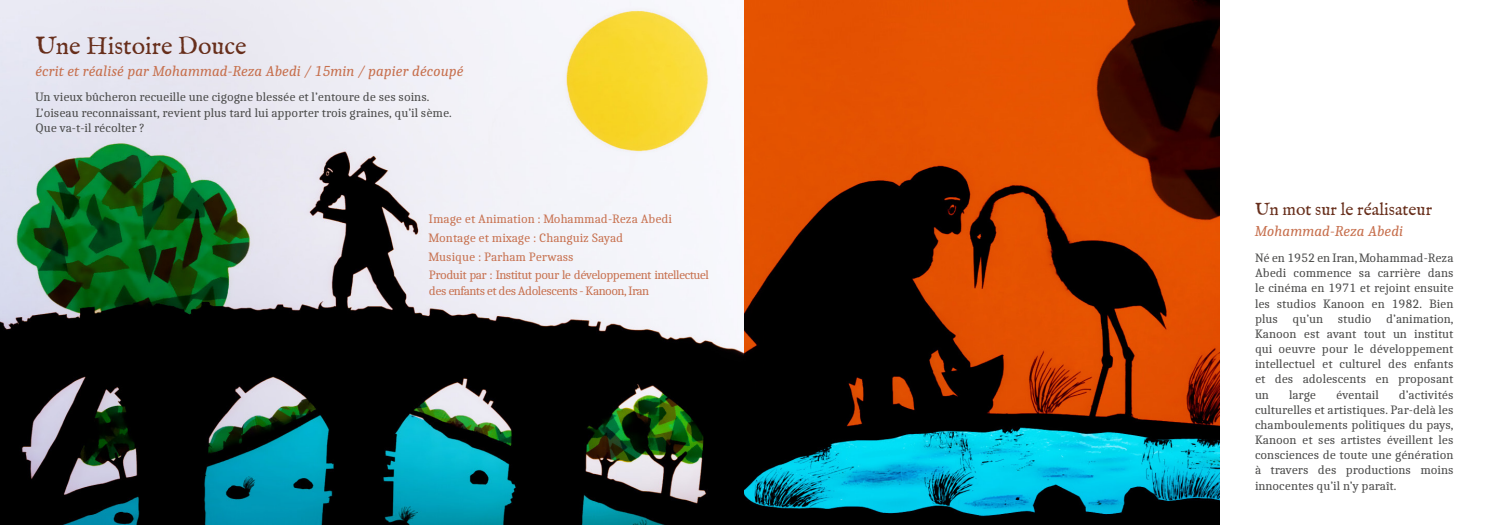
<style>
.page{position:relative;width:1489px;height:525px;background:#fff}
.page>*{position:absolute;margin:0;border:0;box-sizing:border-box;transform-origin:0 0}
.Titre_du_film{font:25px "IM FELL English Roman";color:#672e1b}
.Titre_du_film-2{font:17.5px "IM FELL English Roman";color:#672e1b}
.Caractéristiques_d_un_film{font:italic 15px "Caladea";color:#c7704e}
.Texte{font:12.62px/15.1px "Caladea";color:#494948;text-align:justify}
.Caractéristiques_d_un_film_2{font:12.62px/15.1px "Caladea";letter-spacing:-.04em;color:#c7704e}
.Caractéristiques_d_un_film_2-2{font:12.62px "Caladea";color:#c7704e}
</style>
<div class="page">
<img style="left:0;top:0;width:1219px;height:524px">
<p class="Titre_du_film" style="left:35px;top:31px;width:213px">Une Histoire Douce</p>
<p class="Caractéristiques_d_un_film" style="left:35px;top:62px;width:429px">écrit et réalisé par Mohammad-Reza Abedi / 15min / papier découpé</p>
<p class="Texte" style="left:35px;top:89px;width:395px">Un vieux bûcheron recueille une cigogne blessée et l’entoure de ses soins.</p>
<p class="Texte" style="left:35px;top:104px;width:418px">L’oiseau reconnaissant, revient plus tard lui apporter trois graines, qu’il sème.</p>
<p class="Texte" style="left:35px;top:120px;width:111px">Que va-t-il récolter ?</p>
<p class="Caractéristiques_d_un_film_2-2" style="left:429px;top:211px;width:244px">Image et Animation : Mohammad-Reza Abedi</p>
<p class="Caractéristiques_d_un_film_2-2" style="left:429px;top:230px;width:196px">Montage et mixage : Changuiz Sayad</p>
<p class="Caractéristiques_d_un_film_2-2" style="left:429px;top:249px;width:146px">Musique : Parham Perwass</p>
<p class="Caractéristiques_d_un_film_2" style="left:429px;top:267px;width:281px">Produit par : Institut pour le développement intellectuel des enfants et des Adolescents - Kanoon, Iran</p>
<p class="Titre_du_film-2" style="left:1254px;top:199px;width:179px">Un mot sur le réalisateur</p>
<p class="Caractéristiques_d_un_film" style="left:1254px;top:222px;width:150px">Mohammad-Reza Abedi</p>
<p class="Texte" style="left:1254px;top:250px;width:200px">Né en 1952 en Iran, Mohammad‑Reza Abedi commence sa carrière dans le cinéma en 1971 et rejoint ensuite les studios Kanoon en 1982. Bien plus qu’un studio d’animation, Kanoon est avant tout un institut qui oeuvre pour le développement intellectuel et culturel des enfants et des adolescents en proposant un</p>
<p class="Texte" style="left:1254px;top:386px;width:200px;text-indent:144px">d’activités culturelles et artistiques. Par-delà les chamboulements politiques du pays, Kanoon et ses artistes éveillent les consciences de toute une génération à travers des productions moins innocentes qu’il n’y paraît.</p>
<p class="Texte" style="left:1288px;top:386px;width:29px">large</p>
<p class="Texte" style="left:1335px;top:386px;width:44px">éventail</p>
</div>
